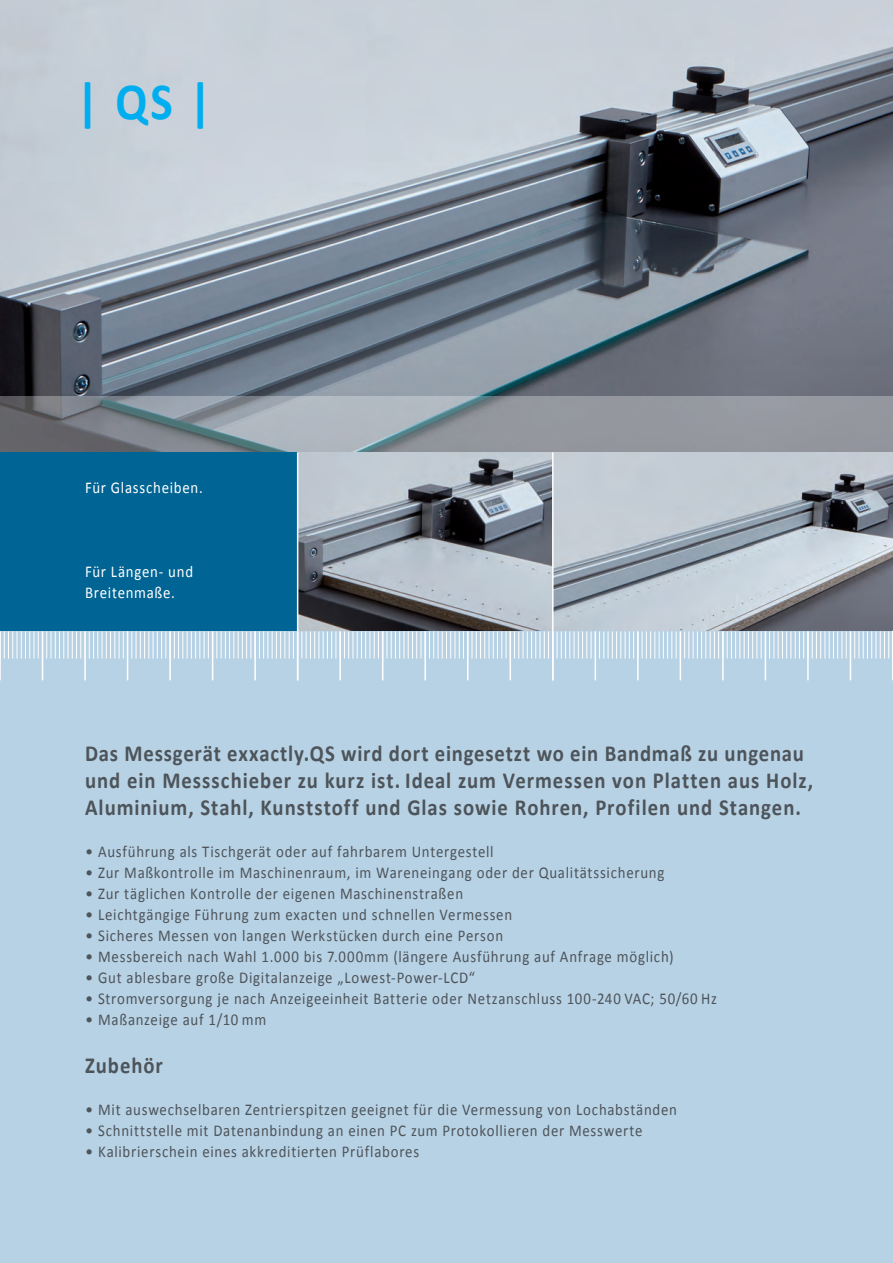
<style>
.page{position:relative;width:893px;height:1263px;background:#fff}
.page>*{position:absolute;margin:0;border:0;box-sizing:border-box;transform-origin:0 0}
.t1{font:700 52.5px "Calibri";color:#00aeef;scale:.9 1}
.t2{font:700 23.1px/27px "Calibri";letter-spacing:.045em;color:#4d545a;scale:.9 1}
.t3{font:16.5px "Calibri";letter-spacing:.045em;color:#4d545a}
.t4{font:16.5px/21px "Calibri";letter-spacing:.045em;color:#fff;scale:.9 1}
</style>
<div class="page">
<img style="left:0;top:0;width:893px;height:397px">
<img style="left:298px;top:452px;width:595px;height:179px">
<div style="left:0;top:452px;width:298px;height:179px;background:#006494"></div>
<svg style="left:0;top:397px;width:893px;height:55px;background:#8e949c"></svg>
<div style="left:0;top:631px;width:893px;height:632px;background:#b8d2e5"></div>
<svg style="left:3px;top:631px;width:887px;height:27px"></svg>
<hr style="left:0;top:631px;width:1px;height:49px;background:#fff">
<hr style="left:42px;top:631px;width:1px;height:49px;background:#fff">
<hr style="left:84px;top:631px;width:2px;height:49px;background:#fff">
<hr style="left:127px;top:631px;width:1px;height:49px;background:#fff">
<hr style="left:169px;top:631px;width:2px;height:49px;background:#fff">
<hr style="left:212px;top:631px;width:1px;height:49px;background:#fff">
<hr style="left:254px;top:631px;width:2px;height:49px;background:#fff">
<hr style="left:339px;top:631px;width:2px;height:49px;background:#fff">
<hr style="left:382px;top:631px;width:1px;height:49px;background:#fff">
<hr style="left:424px;top:631px;width:2px;height:49px;background:#fff">
<hr style="left:467px;top:631px;width:1px;height:49px;background:#fff">
<hr style="left:509px;top:631px;width:2px;height:49px;background:#fff">
<hr style="left:595px;top:631px;width:1px;height:49px;background:#fff">
<hr style="left:637px;top:631px;width:2px;height:49px;background:#fff">
<hr style="left:680px;top:631px;width:1px;height:49px;background:#fff">
<hr style="left:722px;top:631px;width:2px;height:49px;background:#fff">
<hr style="left:765px;top:631px;width:1px;height:49px;background:#fff">
<hr style="left:807px;top:631px;width:2px;height:49px;background:#fff">
<hr style="left:850px;top:631px;width:1px;height:49px;background:#fff">
<hr style="left:892px;top:631px;width:1px;height:49px;background:#fff">
<hr style="left:297px;top:452px;width:1px;height:228px;background:#fff">
<hr style="left:552px;top:452px;width:2px;height:228px;background:#fff">
<h1 class="t1" style="left:77px;top:69px;width:152px">| QS |</h1>
<p class="t4" style="left:85px;top:476px;width:132px">Für Glasscheiben.</p>
<p class="t4" style="left:85px;top:560px;width:122px">Für Längen- und<br>Breitenmaße.</p>
<h2 class="t2" style="left:85px;top:738px;width:810px">Das Messgerät exxactly.QS wird dort eingesetzt wo ein Bandmaß zu ungenau und ein Messschieber zu kurz ist. Ideal zum Vermessen von Platten aus Holz,<br>Aluminium, Stahl, Kunststoff und Glas sowie Rohren, Profilen und Stangen.</h2>
<p class="t3" style="left:85px;top:841px;width:410px">• Ausführung als Tischgerät oder auf fahrbarem Untergestell</p>
<p class="t3" style="left:85px;top:862px;width:581px">• Zur Maßkontrolle im Maschinenraum, im Wareneingang oder der Qualitätssicherung</p>
<p class="t3" style="left:85px;top:883px;width:380px">• Zur täglichen Kontrolle der eigenen Maschinenstraßen</p>
<p class="t3" style="left:85px;top:904px;width:429px">• Leichtgängige Führung zum exacten und schnellen Vermessen</p>
<p class="t3" style="left:85px;top:925px;width:420px">• Sicheres Messen von langen Werkstücken durch eine Person</p>
<p class="t3" style="left:85px;top:946px;width:590px">• Messbereich nach Wahl 1.000 bis 7.000mm (längere Ausführung auf Anfrage möglich)</p>
<p class="t3" style="left:85px;top:967px;width:392px">• Gut ablesbare große Digitalanzeige „Lowest-Power-LCD“</p>
<p class="t3" style="left:85px;top:988px;width:633px">• Stromversorgung je nach Anzeigeeinheit Batterie oder Netzanschluss 100-240 VAC; 50/60 Hz</p>
<p class="t3" style="left:85px;top:1009px;width:183px">• Maßanzeige auf 1/10 mm</p>
<h2 class="t2" style="left:85px;top:1050px;width:88px">Zubehör</h2>
<p class="t3" style="left:85px;top:1099px;width:593px">• Mit auswechselbaren Zentrierspitzen geeignet für die Vermessung von Lochabständen</p>
<p class="t3" style="left:85px;top:1120px;width:559px">• Schnittstelle mit Datenanbindung an einen PC zum Protokollieren der Messwerte</p>
<p class="t3" style="left:85px;top:1141px;width:336px">• Kalibrierschein eines akkreditierten Prüflabores</p>
</div>
